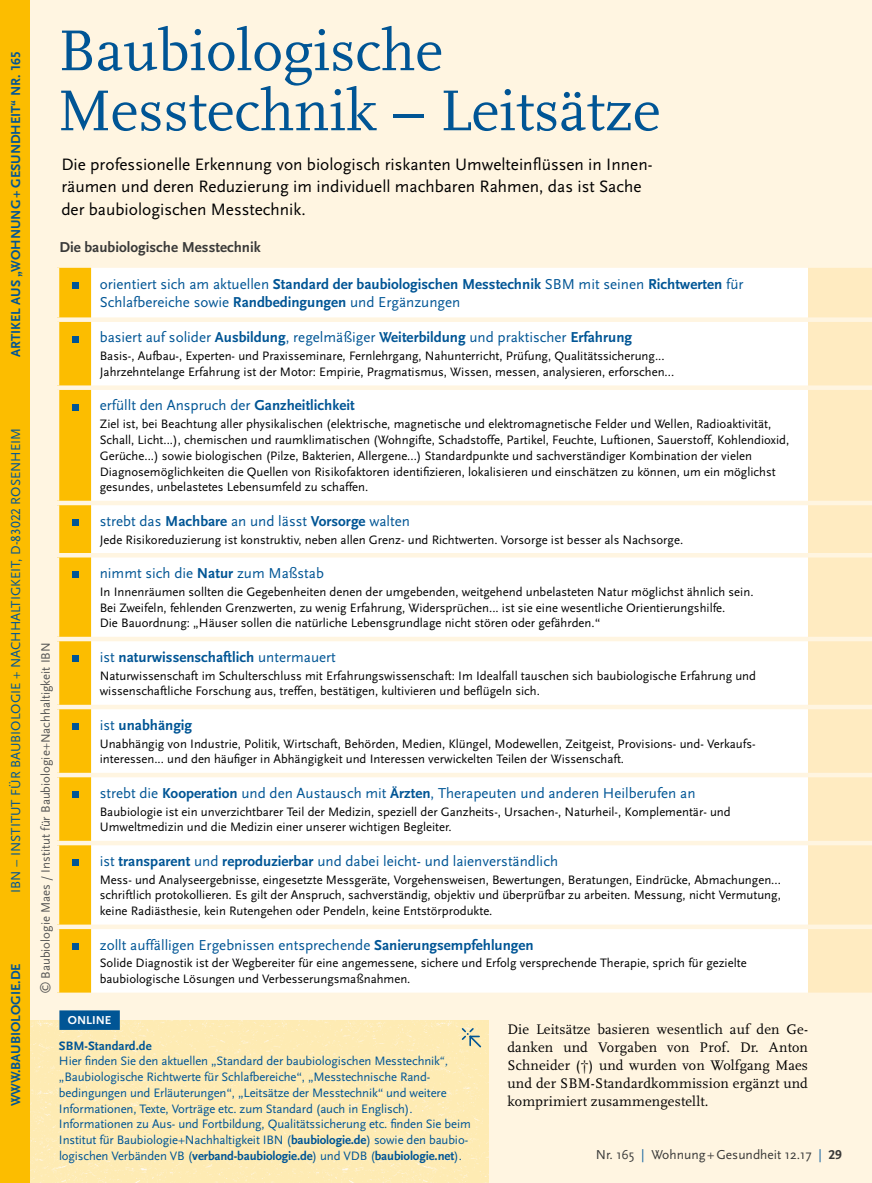
<style>
.page{position:relative;width:872px;height:1183px;background:#fff}
.page>*{position:absolute;margin:0;border:0;box-sizing:border-box;transform-origin:0 0}
.t1{font:60px/60px "Scala";color:#005595}
.t2{font:17.25px/22.5px "Scala Sans";color:#000}
.t3{font:15px/18.8px "Scala Sans";color:#005595}
.t4{font:700 15px "Scala Sans";color:#005595}
.t5{font:700 15px "Scala Sans";color:#3a3a39}
.t6{font:14.4px/17.9px "Scala";letter-spacing:.01em;color:#000;text-align:justify}
.t7{font:13.5px "Scala Sans";color:#005595}
.t8{font:700 13.5px "Scala Sans";color:#005595}
.t9{font:13.5px "Scala Sans";color:#3a3a39}
.t10{font:12.75px/15.8px "Scala Sans";color:#000}
.t11{font:12.75px/15.8px "Scala Sans";letter-spacing:-.01em;color:#005595}
.t12{font:12.75px "Scala Sans";color:#565655}
.t13{font:700 12px "Scala Sans";color:#fff}
.s1{font-family:"Scala Sans Caps"}
.s2{font-weight:700}
.s3{font-weight:400}
.s4{font-family:"Scala"}
.s5{font-family:"Scala Sans Caps";color:#13629f}
.s6{font-family:"Scala Sans Caps";font-weight:700}
</style>
<div class="page">
<div style="left:0;top:0;width:872px;height:1182px;background:#fff5e1"></div>
<div style="left:92px;top:268px;width:716px;height:117px;background:#fff"></div>
<div style="left:808px;top:268px;width:64px;height:724px;background:#ffebc1"></div>
<div style="left:92px;top:390px;width:716px;height:602px;background:#fff"></div>
<div style="left:91px;top:317px;width:717px;height:5px;background:#fff5e1"></div>
<div style="left:808px;top:317px;width:64px;height:5px;background:#fff5e1"></div>
<div style="left:808px;top:385px;width:64px;height:5px;background:#fff5e1"></div>
<div style="left:91px;top:500px;width:717px;height:5px;background:#fff5e1"></div>
<div style="left:808px;top:500px;width:64px;height:5px;background:#fff5e1"></div>
<hr style="left:91px;top:553px;width:717px;height:4px;background:#fff5e1">
<hr style="left:808px;top:553px;width:64px;height:4px;background:#fff5e1">
<div style="left:91px;top:636px;width:717px;height:5px;background:#fff5e1"></div>
<div style="left:808px;top:636px;width:64px;height:5px;background:#fff5e1"></div>
<div style="left:91px;top:704px;width:717px;height:5px;background:#fff5e1"></div>
<div style="left:808px;top:704px;width:64px;height:5px;background:#fff5e1"></div>
<div style="left:91px;top:772px;width:717px;height:5px;background:#fff5e1"></div>
<div style="left:808px;top:772px;width:64px;height:5px;background:#fff5e1"></div>
<div style="left:91px;top:840px;width:717px;height:5px;background:#fff5e1"></div>
<div style="left:808px;top:840px;width:64px;height:5px;background:#fff5e1"></div>
<svg style="left:92px;top:924px;width:716px;height:4px"></svg>
<svg style="left:808px;top:924px;width:64px;height:4px"></svg>
<svg style="left:92px;top:992px;width:716px;height:1px"></svg>
<svg style="left:808px;top:992px;width:64px;height:1px"></svg>
<svg style="left:57px;top:267px;width:34px;height:726px;background:#f8c21f"></svg>
<img style="left:30px;top:1020px;width:458px;height:162px">
<div style="left:59px;top:1010px;width:61px;height:19px;background:#005595"></div>
<svg style="left:460px;top:1026px;width:22px;height:22px"></svg>
<div style="left:0;top:0;width:30px;height:1182px;background:#fcbd00"></div>
<p class="t8" style="left:8px;top:357px;width:307px;rotate:-90deg">ARTIKEL AUS „WOHNUNG + GESUNDHEIT“ NR. <span class="s1">165</span></p>
<p class="t7" style="left:8px;top:892px;width:466px;rotate:-90deg">IBN – INSTITUT FÜR BAUBIOLOGIE + NACHHALTIGKEIT, D-<span class="s1">83022</span> ROSENHEIM</p>
<p class="t8" style="left:8px;top:1106px;width:144px;rotate:-90deg">WWW.BAUBIOLOGIE.DE</p>
<h1 class="t1" style="left:58px;top:22px;width:604px">Baubiologische<br>Messtechnik – Leitsätze</h1>
<h2 class="t2" style="left:61px;top:153px;width:592px">Die professionelle Erkennung von biologisch riskanten Umwelteinflüssen in Innen&shy;räumen und deren Reduzierung im individuell machbaren Rahmen, das ist Sache der baubiologischen Messtechnik.</h2>
<p class="t5" style="left:59px;top:239px;width:203px">Die baubiologische Messtechnik</p>
<p class="t12" style="left:39px;top:978px;width:338px;rotate:-90deg">Baubiologie Maes / Institut für Baubiologie+Nachhaltigkeit IBN</p>
<p class="t12" style="left:37px;top:993px;width:14px;rotate:-90deg">©</p>
<p class="t3" style="left:100px;top:275px;width:645px">orientiert sich am aktuellen <span class="s2">Standard der baubiologischen Messtechnik</span> SBM mit seinen <span class="s2">Richtwerten</span> für<br>Schlafbereiche sowie <span class="s2">Randbedingungen</span> und Ergänzungen</p>
<p class="t3" style="left:100px;top:328px;width:534px">basiert auf solider <span class="s2">Ausbildung</span>, regelmäßiger <span class="s2">Weiterbildung</span> und praktischer <span class="s2">Erfahrung</span></p>
<p class="t10" style="left:100px;top:348px;width:576px">Basis-, Aufbau-, Experten- und Praxisseminare, Fernlehrgang, Nahunterricht, Prüfung, Qualitätssicherung...<br>Jahrzehntelange Erfahrung ist der Motor: Empirie, Pragmatismus, Wissen, messen, analysieren, erforschen...</p>
<p class="t3" style="left:100px;top:396px;width:256px">erfüllt den Anspruch der <span class="s2">Ganzheitlichkeit</span></p>
<p class="t10" style="left:100px;top:416px;width:691px">Ziel ist, bei Beachtung aller physikalischen (elektrische, magnetische und elektromagnetische Felder und Wellen, Radioaktivität, Schall, Licht...), chemischen und raumklimatischen (Wohngifte, Schadstoffe, Partikel, Feuchte, Luftionen, Sauerstoff, Kohlendioxid, Gerüche...) sowie biologischen (Pilze, Bakterien, Allergene...) Standardpunkte und sachverständiger Kombination der vielen Diagnosemöglichkeiten die Quellen von Risikofaktoren identifizieren, lokalisieren und einschätzen zu können, um ein möglichst gesundes, unbelastetes Lebensumfeld zu schaffen.</p>
<p class="t3" style="left:100px;top:511px;width:312px">strebt das <span class="s2">Machbare</span> an und lässt <span class="s2">Vorsorge</span> walten</p>
<p class="t10" style="left:100px;top:531px;width:585px">Jede Risikoreduzierung ist konstruktiv, neben allen Grenz- und Richtwerten. Vorsorge ist besser als Nachsorge.</p>
<p class="t3" style="left:100px;top:563px;width:226px">nimmt sich die <span class="s2">Natur</span> zum Maßstab</p>
<p class="t10" style="left:100px;top:584px;width:655px">In Innenräumen sollten die Gegebenheiten denen der umgebenden, weitgehend unbelasteten Natur möglichst ähnlich sein.<br>Bei Zweifeln, fehlenden Grenzwerten, zu wenig Erfahrung, Widersprüchen... ist sie eine wesentliche Orientierungshilfe.<br>Die Bauordnung: „Häuser sollen die natürliche Lebensgrundlage nicht stören oder gefährden.“</p>
<p class="t4" style="left:100px;top:648px;width:238px"><span class="s3">ist</span> naturwissenschaftlich <span class="s3">untermauert</span></p>
<p class="t10" style="left:100px;top:667px;width:658px">Naturwissenschaft im Schulterschluss mit Erfahrungswissenschaft: Im Idealfall tauschen sich baubiologische Erfahrung und wissenschaftliche Forschung aus, treffen, bestätigen, kultivieren und beflügeln sich.</p>
<p class="t4" style="left:100px;top:716px;width:94px"><span class="s3">ist</span> unabhängig</p>
<p class="t10" style="left:100px;top:735px;width:657px">Unabhängig von Industrie, Politik, Wirtschaft, Behörden, Medien, Klüngel, Modewellen, Zeitgeist, Provisions- und- Verkaufs&shy;interessen... und den häufiger in Abhängigkeit und Interessen verwickelten Teilen der Wissenschaft.</p>
<p class="t3" style="left:100px;top:783px;width:597px">strebt die <span class="s2">Kooperation</span> und den Austausch mit <span class="s2">Ärzten</span>, Therapeuten und anderen Heilberufen an</p>
<p class="t10" style="left:100px;top:803px;width:632px">Baubiologie ist ein unverzichtbarer Teil der Medizin, speziell der Ganzheits-, Ursachen-, Naturheil-, Komplementär- und<br>Umweltmedizin und die Medizin einer unserer wichtigen Begleiter.</p>
<p class="t3" style="left:100px;top:851px;width:460px">ist <span class="s2">transparent</span> und <span class="s2">reproduzierbar</span> und dabei leicht- und laienverständlich</p>
<p class="t10" style="left:100px;top:871px;width:682px;text-align:justify">Mess- und Analyseergebnisse, eingesetzte Messgeräte, Vorgehensweisen, Bewertungen, Beratungen, Eindrücke, Abmachungen... schriftlich protokollieren. Es gilt der Anspruch, sachverständig, objektiv und überprüfbar zu arbeiten. Messung, nicht Vermutung, keine Radiästhesie, kein Rutengehen oder Pendeln, keine Entstörprodukte.</p>
<p class="t3" style="left:100px;top:935px;width:435px">zollt auffälligen Ergebnissen entsprechende <span class="s2">Sanierungsempfehlungen</span></p>
<p class="t10" style="left:100px;top:955px;width:648px">Solide Diagnostik ist der Wegbereiter für eine angemessene, sichere und Erfolg versprechende Therapie, sprich für gezielte baubiologische Lösungen und Verbesserungsmaßnahmen.</p>
<p class="t13" style="left:68px;top:1013px;width:45px">ONLINE</p>
<p class="t11" style="left:59px;top:1037px;width:413px"><span class="s2">SBM-Standard.de<br></span>Hier finden Sie den aktuellen „Standard der baubiologischen Messtechnik<span class="s4">“, </span>„Baubiologische Richtwerte für Schlafbereiche“, „Messtechnische Rand&shy;bedingungen und Erläuterungen“, „Leitsätze der Messtechnik“ und weitere Informationen, Texte, Vorträge etc. zum Standard (auch in Englisch).<br>Informationen zu Aus- und Fortbildung, Qualitätssicherung etc. finden Sie beim Institut für Baubiologie+Nachhaltigkeit IBN (<span class="s2">baubiologie.de</span>) sowie den baubio&shy;logischen Verbänden VB (<span class="s2">verband-baubiologie.de</span>) und VDB (<span class="s2">baubiologie.net</span>).</p>
<p class="t6" style="left:507px;top:1020px;width:302px">Die Leitsätze basieren wesentlich auf den Ge&shy;danken und Vorgaben von Prof. Dr. Anton Schneider (†) und wurden von Wolfgang Maes und der SBM-Standardkommission ergänzt und komprimiert zusammengestellt.</p>
<p class="t9" style="left:596px;top:1147px;width:248px">Nr. 165 <span class="s5">|</span> Wohnung+Gesundheit 12.17 <span class="s5">|</span> <span class="s6">29</span></p>
</div>
